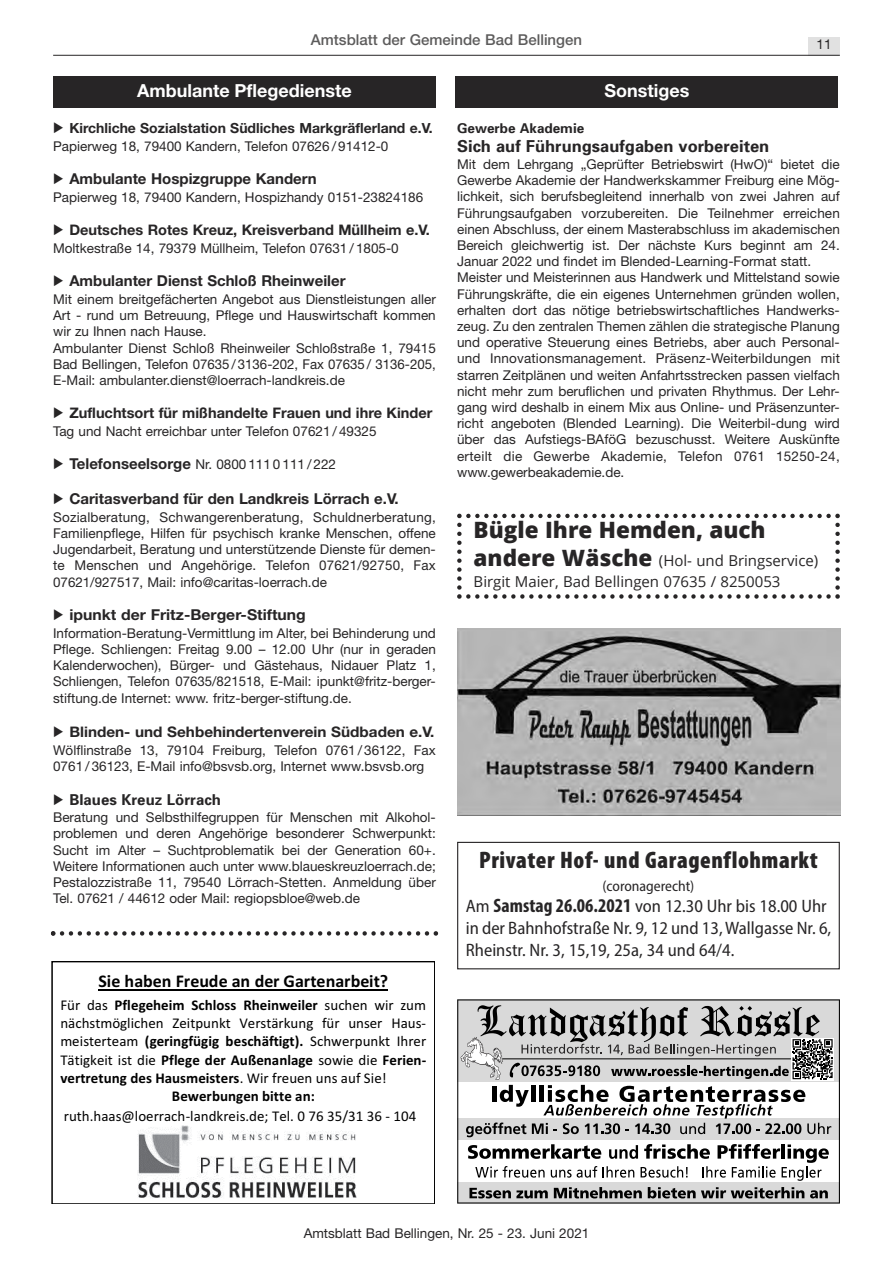
<style>
.page{position:relative;width:893px;height:1263px;background:#fff}
.page>*{position:absolute;margin:0;border:0;box-sizing:border-box;transform-origin:0 0}
.t1{font:900 condensed 24px "Myriad Pro";letter-spacing:.025em;color:#272526}
.t2{font:800 22.5px "Open Sans";color:#272526}
.t3{font:semi-condensed 18px/21.9px "Myriad Pro";color:#272526}
.t4{font:700 18px "Calibri";color:#000}
.t5{font:700 18px "Helvetica Neue";color:#fff}
.t6{font:700 16.5px "Univers";color:#272526}
.t7{font:700 15px "Calibri";color:#000}
.t8{font:15px "Calibri";color:#000}
.t9{font:700 15px "Helvetica Neue";color:#272526}
.t10{font:15px/21.5px "Open Sans";color:#272526}
.t11{font:500 15px "Helvetica Neue";color:#5d5c5c}
.t12{font:700 15px "Helvetica Neue";color:#272526;scale:1.05 1}
.t13{font:700 15px "Univers";color:#272526}
.t14{font:semi-condensed 15px "Myriad Pro";color:#272526}
.t15{font:700 14.55px "Helvetica Neue";color:#272526}
.t16{font:700 14.55px "Helvetica Neue";color:#272526;scale:1.05 1}
.t17{font:700 13.95px "Helvetica Neue";color:#272526}
.t18{font:13.5px/16.2px "Helvetica Neue";color:#272526}
.t19{font:700 13.5px "Univers";color:#272526}
.s1{font-weight:700;font-size:15px}
.s2{font-weight:800;font-size:22.5px}
.s3{font-weight:700;font-stretch:condensed;font-size:19.5px}
.s4{font-weight:400}
.s5{font-weight:700}
</style>
<div class="page">
<div style="left:808px;top:37px;width:32px;height:18px;background:#e1e1e1"></div>
<hr style="left:53px;top:55px;width:787px;height:1px;background:#272526">
<hr style="left:98px;top:989px;width:290px;height:1px;background:#000">
<img style="left:138px;top:1125px;width:219px;height:73px">
<div style="left:52px;top:961px;width:383px;height:243px;border:2px solid #000"></div>
<div style="left:457px;top:842px;width:383px;height:127px;border:1px solid #272526"></div>
<svg style="left:457px;top:999px;width:383px;height:204px;fill:#d9d9d9"></svg>
<div style="left:791px;top:1038px;width:43px;height:42px;background:#fff"></div>
<svg style="left:469px;top:1188px;width:79px;height:10px"></svg>
<svg style="left:554px;top:1187px;width:88px;height:11px"></svg>
<svg style="left:648px;top:1187px;width:156px;height:11px;background:#7c7c7c"></svg>
<svg style="left:810px;top:1190px;width:18px;height:8px"></svg>
<svg style="left:468px;top:1144px;width:361px;height:37px"></svg>
<svg style="left:461px;top:1005px;width:372px;height:132px"></svg>
<div style="left:456px;top:77px;width:382px;height:31px;background:#272526"></div>
<img style="left:457px;top:628px;width:383px;height:187px">
<div style="left:53px;top:77px;width:383px;height:31px;background:#272526"></div>
<svg style="left:51px;top:931px;width:387px;height:5px"></svg>
<svg style="left:457px;top:514px;width:383px;height:85px"></svg>
<p class="t11" style="left:311px;top:30px;width:273px">Amtsblatt der Gemeinde Bad Bellingen</p>
<p class="t18" style="left:816px;top:36px;width:17px">11</p>
<h3 class="t5" style="left:137px;top:80px;width:216px">Ambulante Pflegedienste</h3>
<h3 class="t5" style="left:604px;top:80px;width:86px">Sonstiges</h3>
<p class="t17" style="left:69px;top:120px;width:365px">Kirchliche Sozialstation Südliches Markgräflerland e.V.</p>
<p class="t18" style="left:53px;top:138px;width:337px">Papierweg 18, 79400 Kandern, Telefon 07626/ 91412-0</p>
<p class="t9" style="left:69px;top:170px;width:249px">Ambulante Hospizgruppe Kandern</p>
<p class="t18" style="left:53px;top:189px;width:372px">Papierweg 18, 79400 Kandern, Hospizhandy 0151-23824186</p>
<p class="t15" style="left:69px;top:221px;width:362px">Deutsches Rotes Kreuz, Kreisverband Müllheim e.V.</p>
<p class="t18" style="left:53px;top:240px;width:347px">Moltkestraße 14, 79379 Müllheim, Telefon 07631/ 1805-0</p>
<p class="t9" style="left:69px;top:272px;width:278px">Ambulanter Dienst Schloß Rheinweiler</p>
<p class="t18" style="left:53px;top:291px;width:384px">Mit einem breitgefächerten Angebot aus Dienstleistungen aller Art - rund um Betreuung, Pflege und Hauswirtschaft kommen wir zu Ihnen nach Hause.<br>Ambulanter Dienst Schloß Rheinweiler Schloßstraße 1, 79415<br>Bad Bellingen, Telefon 07635/ 3136-202, Fax 07635 / 3136-205, E-Mail: ambulanter.dienst@loerrach-landkreis.de</p>
<p class="t15" style="left:69px;top:404px;width:364px">Zufluchtsort für mißhandelte Frauen und ihre Kinder</p>
<p class="t18" style="left:53px;top:423px;width:325px">Tag und Nacht erreichbar unter Telefon 07621/ 49325</p>
<p class="t18" style="left:69px;top:456px;width:268px"><span class="s1">Telefonseelsorge</span> Nr. 0800 1110 111/ 222</p>
<p class="t9" style="left:69px;top:490px;width:331px">Caritasverband für den Landkreis Lörrach e.V.</p>
<p class="t18" style="left:53px;top:509px;width:384px;text-align:justify">Sozialberatung, Schwangerenberatung, Schuldnerberatung, Familienpflege, Hilfen für psychisch kranke Menschen, offene Jugendarbeit, Beratung und unterstützende Dienste für demen&shy;te Menschen und Angehörige. Telefon 07621/92750, Fax 07621/927517, Mail: info@caritas-loerrach.de</p>
<p class="t12" style="left:69px;top:605px;width:227px">ipunkt der Fritz-Berger-Stiftung</p>
<p class="t18" style="left:53px;top:625px;width:384px;text-align:justify">Information-Beratung-Vermittlung im Alter, bei Behinderung und Pflege. Schliengen: Freitag 9.00 – 12.00 Uhr (nur in geraden Kalenderwochen), Bürger- und Gästehaus, Nidauer Platz 1, Schliengen, Telefon 07635/821518, E-Mail: ipunkt@fritz-berger&shy;stiftung.de Internet: www. fritz-berger-stiftung.de.</p>
<p class="t16" style="left:69px;top:723px;width:349px">Blinden- und Sehbehindertenverein Südbaden e.V.</p>
<p class="t18" style="left:53px;top:742px;width:384px">Wölflinstraße 13, 79104 Freiburg, Telefon 0761/ 36122, Fax<br>0761/ 36123, E-Mail info@bsvsb.org, Internet www.bsvsb.org</p>
<p class="t13" style="left:69px;top:790px;width:153px">Blaues Kreuz Lörrach</p>
<p class="t18" style="left:53px;top:809px;width:384px;text-align:justify">Beratung und Selbsthilfegruppen für Menschen mit Alkohol&shy;problemen und deren Angehörige besonderer Schwerpunkt:<br>Sucht im Alter – Suchtproblematik bei der Generation 60+.<br>Weitere Informationen auch unter www.blaueskreuzloerrach.de; Pestalozzistraße 11, 79540 Lörrach-Stetten. Anmeldung über Tel. 07621 / 44612 oder Mail: regiopsbloe@web.de</p>
<p class="t19" style="left:457px;top:120px;width:129px">Gewerbe Akademie</p>
<p class="t6" style="left:457px;top:136px;width:314px">Sich auf Führungsaufgaben vorbereiten</p>
<p class="t18" style="left:457px;top:156px;width:384px">Mit dem Lehrgang „Geprüfter Betriebswirt (HwO)“ bietet die Gewerbe Akademie der Handwerkskammer Freiburg eine Mög&shy;lichkeit, sich berufsbegleitend innerhalb von zwei Jahren auf Führungsaufgaben vorzubereiten. Die Teilnehmer erreichen einen Abschluss, der einem Masterabschluss im akademischen Bereich gleichwertig ist. Der nächste Kurs beginnt am 24.<br>Januar 2022 und findet im Blended-Learning-Format statt.<br>Meister und Meisterinnen aus Handwerk und Mittelstand sowie Führungskräfte, die ein eigenes Unternehmen gründen wollen, erhalten dort das nötige betriebswirtschaftliches Handwerks&shy;zeug. Zu den zentralen Themen zählen die strategische Planung und operative Steuerung eines Betriebs, aber auch Personal&shy;und Innovationsmanagement. Präsenz-Weiterbildungen mit starren Zeitplänen und weiten Anfahrtsstrecken passen vielfach nicht mehr zum beruflichen und privaten Rhythmus. Der Lehr&shy;gang wird deshalb in einem Mix aus Online- und Präsenzunter&shy;richt angeboten (Blended Learning). Die Weiterbil-dung wird über das Aufstiegs-BAföG bezuschusst. Weitere Auskünfte erteilt die Gewerbe Akademie, Telefon 0761 15250-24, www.gewerbeakademie.de.</p>
<h2 class="t2" style="left:474px;top:513px;width:294px">Bügle Ihre Hemden, auch</h2>
<p class="t10" style="left:474px;top:549px;width:346px"><span class="s2">andere Wäsche</span> (Hol- und Bringservice)<br>Birgit Maier, Bad Bellingen 07635 / 8250053</p>
<h1 class="t1" style="left:479px;top:852px;width:340px">Privater Hof- und Garagenflohmarkt</h1>
<p class="t14" style="left:602px;top:880px;width:93px">(coronagerecht)</p>
<h3 class="t3" style="left:466px;top:896px;width:367px">Am <span class="s3">Samstag 26.06.2021</span> von 12.30 Uhr bis 18.00 Uhr in der Bahnhofstraße Nr. 9, 12 und 13, Wallgasse Nr. 6,<br>Rheinstr. Nr. 3, 15,19, 25a, 34 und 64/4.</h3>
<h3 class="t4" style="left:98px;top:975px;width:291px">Sie haben Freude an der Gartenarbeit?</h3>
<p class="t7" style="left:60px;top:999px;width:367px"><span class="s4">Für das</span> Pflegeheim Schloss Rheinweiler <span class="s4">suchen wir zum</span></p>
<p class="t8" style="left:60px;top:1018px;width:367px">nächstmöglichen Zeitpunkt Verstärkung für unser Haus-</p>
<p class="t8" style="left:60px;top:1036px;width:367px">meisterteam <span class="s5">(geringfügig beschäftigt).</span> Schwerpunkt Ihrer</p>
<p class="t7" style="left:60px;top:1054px;width:367px"><span class="s4">Tätigkeit ist die</span> Pflege der Außenanlage <span class="s4">sowie die</span> Ferien-</p>
<p class="t7" style="left:60px;top:1073px;width:328px">vertretung des Hausmeisters<span class="s4">. Wir freuen uns auf Sie!</span></p>
<p class="t7" style="left:172px;top:1091px;width:144px">Bewerbungen bitte an:</p>
<p class="t8" style="left:64px;top:1111px;width:354px">ruth.haas@loerrach-landkreis.de; Tel. 0 76 35/31 36 - 104</p>
<p class="t18" style="left:304px;top:1225px;width:287px">Amtsblatt Bad Bellingen, Nr. 25 - 23. Juni 2021</p>
</div>
